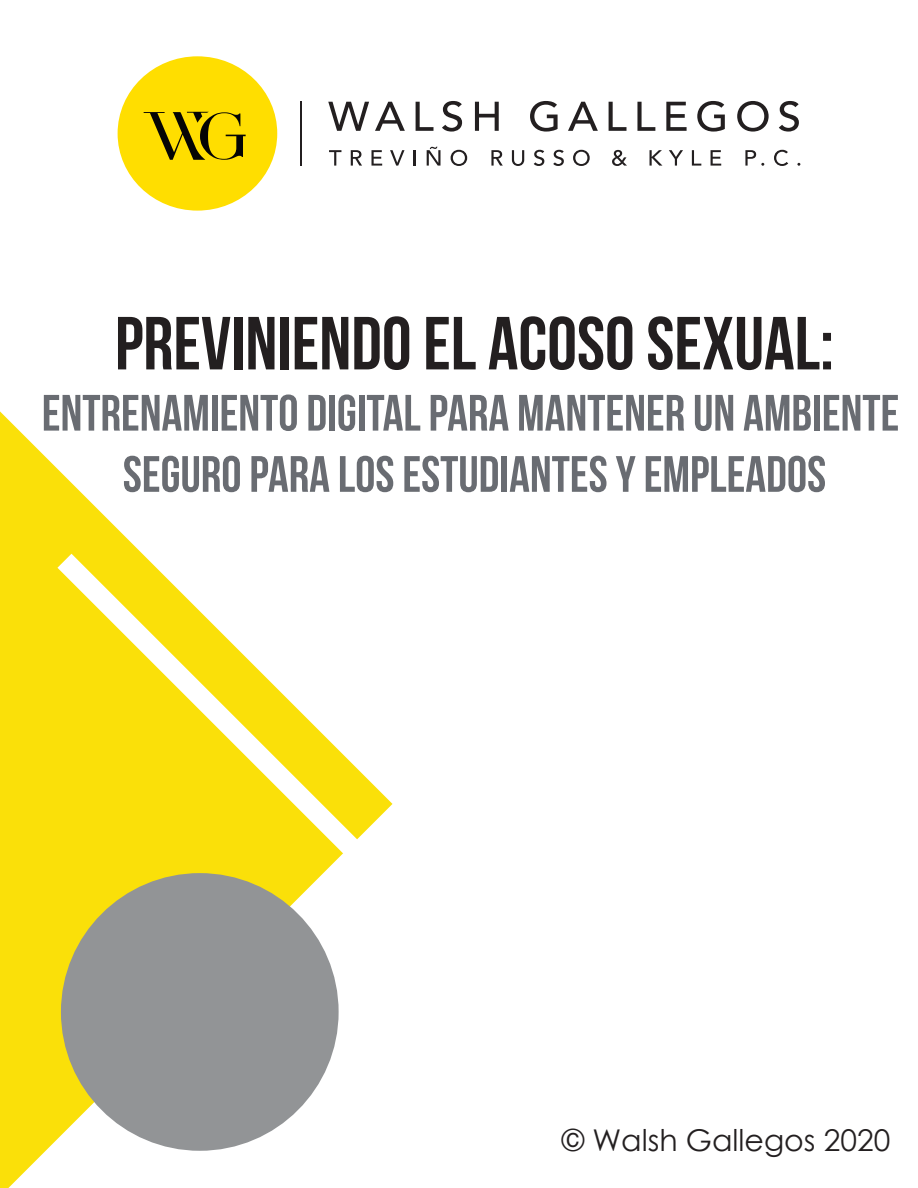
<style>
.page{position:relative;width:918px;height:1188px;background:#fff}
.page>*{position:absolute;margin:0;border:0;box-sizing:border-box;transform-origin:0 0}
.t1{font:75px "Bebas Neue";color:#231f20}
.t2{font:51px/61.2px "Bebas Neue";color:#696c72;text-align:center}
.t3{font:30px "Century Gothic";color:#231f20}
</style>
<div class="page">
<svg style="left:329px;top:150px;width:12px;height:16px"></svg>
<svg style="left:351px;top:150px;width:11px;height:16px"></svg>
<svg style="left:372px;top:150px;width:10px;height:16px"></svg>
<svg style="left:390px;top:150px;width:15px;height:16px"></svg>
<hr style="left:413px;top:150px;width:3px;height:16px;background:#231f20">
<svg style="left:427px;top:147px;width:13px;height:19px"></svg>
<svg style="left:451px;top:150px;width:16px;height:16px"></svg>
<svg style="left:491px;top:150px;width:12px;height:16px"></svg>
<svg style="left:512px;top:150px;width:12px;height:16px"></svg>
<svg style="left:534px;top:150px;width:10px;height:16px"></svg>
<svg style="left:553px;top:150px;width:11px;height:16px"></svg>
<svg style="left:573px;top:150px;width:17px;height:16px"></svg>
<svg style="left:612px;top:150px;width:15px;height:16px"></svg>
<svg style="left:650px;top:150px;width:12px;height:16px"></svg>
<svg style="left:669px;top:150px;width:14px;height:16px"></svg>
<svg style="left:692px;top:150px;width:9px;height:16px"></svg>
<svg style="left:711px;top:150px;width:10px;height:16px"></svg>
<svg style="left:745px;top:150px;width:19px;height:16px"></svg>
<svg style="left:774px;top:150px;width:14px;height:16px"></svg>
<svg style="left:328px;top:102px;width:41px;height:29px"></svg>
<svg style="left:375px;top:102px;width:30px;height:29px"></svg>
<svg style="left:416px;top:102px;width:18px;height:29px"></svg>
<svg style="left:442px;top:101px;width:20px;height:31px"></svg>
<svg style="left:475px;top:102px;width:24px;height:29px"></svg>
<svg style="left:530px;top:101px;width:28px;height:31px"></svg>
<svg style="left:568px;top:102px;width:30px;height:29px"></svg>
<svg style="left:609px;top:102px;width:18px;height:29px"></svg>
<svg style="left:637px;top:102px;width:18px;height:29px"></svg>
<svg style="left:666px;top:102px;width:21px;height:29px"></svg>
<svg style="left:697px;top:101px;width:28px;height:31px"></svg>
<svg style="left:737px;top:101px;width:32px;height:31px"></svg>
<svg style="left:779px;top:101px;width:20px;height:31px"></svg>
<hr style="left:300px;top:101px;width:2px;height:65px;background:#231f20">
<div style="left:118px;top:56px;width:159px;height:155px;background:#ffde00;border-radius:50%"></div>
<svg style="left:143px;top:103px;width:130px;height:63px"></svg>
<svg style="left:0;top:411px;width:338px;height:777px"></svg>
<div style="left:61px;top:873px;width:278px;height:278px;background:#929496;border-radius:50%"></div>
<svg style="left:57px;top:554px;width:336px;height:386px;fill:#fae009"></svg>
<h1 class="t1" style="left:115px;top:302px;width:721px">PREVINIENDO EL ACOSO SEXUAL:</h1>
<p class="t2" style="left:42px;top:382px;width:859px">ENTRENAMIENTO DIGITAL PARA MANTENER UN AMBIENTE<br>SEGURO PARA LOS ESTUDIANTES Y EMPLEADOS</p>
<p class="t3" style="left:562px;top:1119px;width:330px">© Walsh Gallegos 2020</p>
</div>
